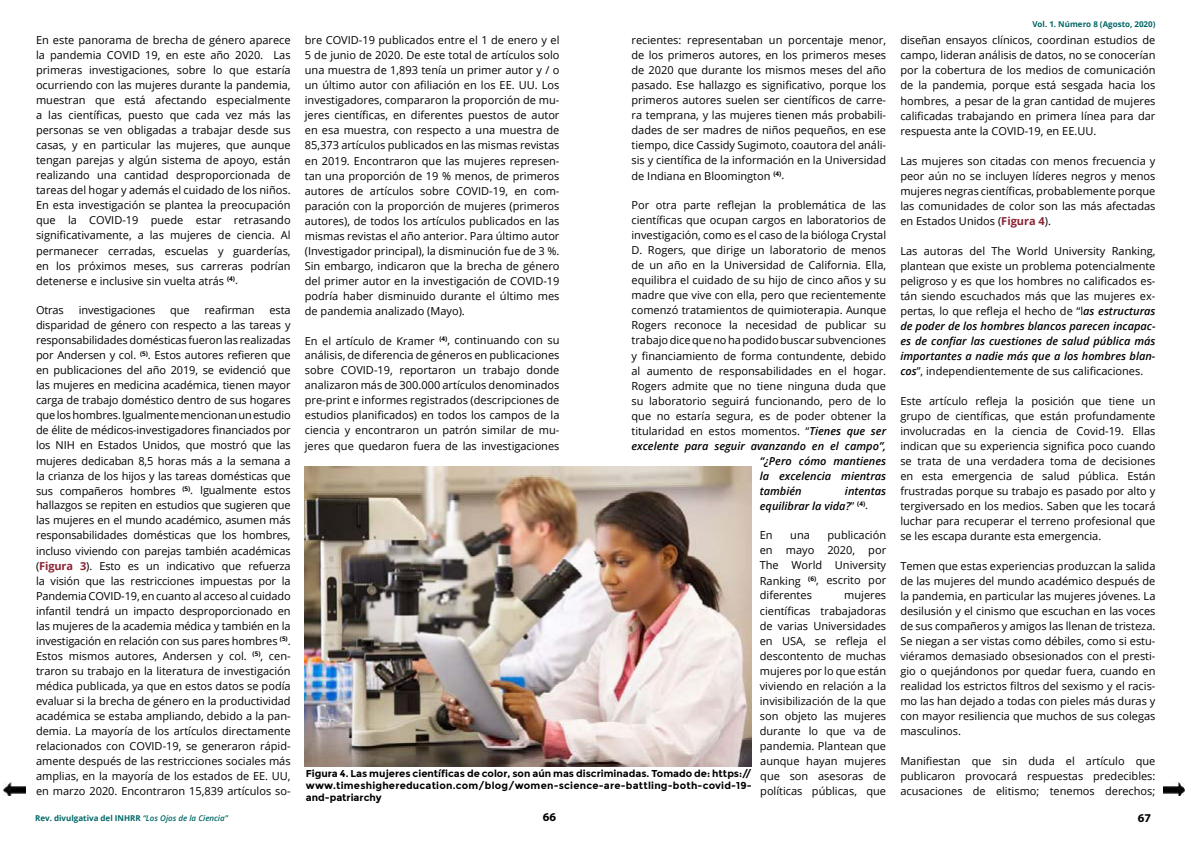
<style>
.page{position:relative;width:1191px;height:842px;background:#fff}
.page>*{position:absolute;margin:0;border:0;box-sizing:border-box;transform-origin:0 0}
.t1{font:700 12px "Myriad Pro";color:#000}
.t2{font:11px/15px "Open Sans";color:#000;text-align:justify}
.t3{font:italic 600 11px/15px "Open Sans";color:#000}
.t4{font:700 10px/12px "Montserrat";letter-spacing:.02em;color:#000;text-align:justify}
.t5{font:700 8px "Open Sans";color:#066}
.s1{font-weight:700;color:#8b2334}
.s2{font-weight:600;font-style:italic}
.s3{font-weight:400;font-style:normal}
</style>
<div class="page">
<img style="left:305px;top:467px;width:446px;height:300px">
<img style="left:4px;top:782px;width:21px;height:14px">
<img style="left:1163px;top:782px;width:21px;height:14px">
<p class="t2" style="left:36px;top:33px;width:256px">En este panorama de brecha de género aparece la pandemia COVID 19, en este año 2020. Las primeras investigaciones, sobre lo que estaría ocurriendo con las mujeres durante la pandemia, muestran que está afectando especialmente a las científicas, puesto que cada vez más las personas se ven obligadas a trabajar desde sus casas, y en particular las mujeres, que aunque tengan parejas y algún sistema de apoyo, están realizando una cantidad desproporcionada de tareas del hogar y además el cuidado de los niños.<br>En esta investigación se plantea la preocupación que la COVID-19 puede estar retrasando significativamente, a las mujeres de ciencia. Al permanecer cerradas, escuelas y guarderías, en los próximos meses, sus carreras podrían detenerse e inclusive sin vuelta atrás <sup>(4)</sup>.</p>
<p class="t2" style="left:36px;top:303px;width:29px">Otras</p>
<p class="t2" style="left:79px;top:303px;width:78px">investigaciones</p>
<p class="t2" style="left:170px;top:303px;width:21px">que</p>
<p class="t2" style="left:204px;top:303px;width:52px">reafirman</p>
<p class="t2" style="left:36px;top:303px;width:256px;text-indent:233px">esta disparidad de género con respecto a las tareas y responsabilidades domésticas fueron las realizadas por Andersen y col. <sup>(5)</sup>. Estos autores refieren que en publicaciones del año 2019, se evidenció que las mujeres en medicina académica, tienen mayor carga de trabajo doméstico dentro de sus hogares que los hombres. Igualmente mencionan un estudio de élite de médicos-investigadores financiados por los NIH en Estados Unidos, que mostró que las mujeres dedicaban 8,5 horas más a la semana a la crianza de los hijos y las tareas domésticas que sus compañeros hombres <sup>(5)</sup>. Igualmente estos hallazgos se repiten en estudios que sugieren que las mujeres en el mundo académico, asumen más responsabilidades domésticas que los hombres, incluso viviendo con parejas también académicas (<span class="s1">Figura 3</span>). Esto es un indicativo que refuerza la visión que las restricciones impuestas por la Pandemia COVID-19, en cuanto al acceso al cuidado infantil tendrá un impacto desproporcionado en las mujeres de la academia médica y también en la investigación en relación con sus pares hombres <sup>(5)</sup>.<br>Estos mismos autores, Andersen y col. <sup>(5)</sup>, cen&shy;traron su trabajo en la literatura de investigación médica publicada, ya que en estos datos se podía evaluar si la brecha de género en la productividad académica se estaba ampliando, debido a la pan&shy;demia. La mayoría de los artículos directamente relacionados con COVID-19, se generaron rápid&shy;amente después de las restricciones sociales más amplias, en la mayoría de los estados de EE. UU, en marzo 2020. Encontraron 15,839 artículos so-</p>
<p class="t5" style="left:35px;top:814px;width:194px">Rev. divulgativa del INHRR <span class="s2">“Los Ojos de la Ciencia”</span></p>
<p class="t2" style="left:631px;top:33px;width:256px">recientes: representaban un porcentaje menor, de los primeros autores, en los primeros meses de 2020 que durante los mismos meses del año pasado. Ese hallazgo es significativo, porque los primeros autores suelen ser científicos de carre&shy;ra temprana, y las mujeres tienen más probabili&shy;dades de ser madres de niños pequeños, en ese tiempo, dice Cassidy Sugimoto, coautora del análi&shy;sis y científica de la información en la Universidad de Indiana en Bloomington <sup>(4)</sup>.</p>
<p class="t2" style="left:631px;top:198px;width:256px">Por otra parte reflejan la problemática de las</p>
<p class="t2" style="left:631px;top:213px;width:256px">científicas que ocupan cargos en laboratorios de</p>
<p class="t2" style="left:631px;top:228px;width:256px">investigación, como es el caso de la bióloga Crystal</p>
<p class="t2" style="left:631px;top:243px;width:256px">D. Rogers, que dirige un laboratorio de menos</p>
<p class="t2" style="left:631px;top:258px;width:256px">de un año en la Universidad de California. Ella,</p>
<p class="t2" style="left:631px;top:273px;width:256px">equilibra el cuidado de su hijo de cinco años y su</p>
<p class="t2" style="left:631px;top:288px;width:256px">madre que vive con ella, pero que recientemente</p>
<p class="t2" style="left:631px;top:303px;width:256px">comenzó tratamientos de quimioterapia. Aunque</p>
<p class="t2" style="left:631px;top:318px;width:256px">Rogers reconoce la necesidad de publicar su</p>
<p class="t2" style="left:631px;top:333px;width:256px">trabajo dice que no ha podido buscar subvenciones</p>
<p class="t2" style="left:631px;top:348px;width:256px">y financiamiento de forma contundente, debido</p>
<p class="t2" style="left:631px;top:363px;width:256px">al aumento de responsabilidades en el hogar.</p>
<p class="t2" style="left:631px;top:378px;width:256px">Rogers admite que no tiene ninguna duda que</p>
<p class="t2" style="left:631px;top:393px;width:256px">su laboratorio seguirá funcionando, pero de lo</p>
<p class="t2" style="left:631px;top:408px;width:256px">que no estaría segura, es de poder obtener la</p>
<p class="t2" style="left:631px;top:423px;width:256px">titularidad en estos momentos. “<span class="s2">Tienes que ser</span></p>
<p class="t3" style="left:631px;top:439px;width:256px">excelente para seguir avanzando en el campo”,</p>
<p class="t3" style="left:760px;top:454px;width:128px">“¿Pero cómo mantienes</p>
<p class="t3" style="left:760px;top:469px;width:128px">la excelencia mientras</p>
<p class="t3" style="left:760px;top:484px;width:43px">también</p>
<p class="t2" style="left:305px;top:33px;width:256px">bre COVID-19 publicados entre el 1 de enero y el 5 de junio de 2020. De este total de artículos solo una muestra de 1,893 tenía un primer autor y / o un último autor con afiliación en los EE. UU. Los investigadores, compararon la proporción de mu&shy;jeres científicas, en diferentes puestos de autor en esa muestra, con respecto a una muestra de 85,373 artículos publicados en las mismas revistas en 2019. Encontraron que las mujeres represen&shy;tan una proporción de 19 % menos, de primeros autores de artículos sobre COVID-19, en com&shy;paración con la proporción de mujeres (primeros autores), de todos los artículos publicados en las mismas revistas el año anterior. Para último autor (Investigador principal), la disminución fue de 3 %.<br>Sin embargo, indicaron que la brecha de género del primer autor en la investigación de COVID-19 podría haber disminuido durante el último mes de pandemia analizado (Mayo).</p>
<p class="t2" style="left:305px;top:333px;width:256px">En el artículo de Kramer <sup>(4)</sup>, continuando con su análisis, de diferencia de géneros en publicaciones sobre COVID-19, reportaron un trabajo donde analizaron más de 300.000 artículos denominados pre-print e informes registrados (descripciones de estudios planificados) en todos los campos de la ciencia y encontraron un patrón similar de mu&shy;jeres que quedaron fuera de las investigaciones</p>
<p class="t3" style="left:760px;top:484px;width:128px;text-indent:85px">intentas equilibrar la vida?<span class="s3">”</span> <sup>(4)</sup><span class="s3">.</span></p>
<p class="t2" style="left:760px;top:528px;width:14px">En</p>
<p class="t2" style="left:790px;top:528px;width:21px">una</p>
<p class="t2" style="left:760px;top:528px;width:128px;text-indent:68px">publicación en mayo 2020, por The World University Ranking <sup>(6)</sup>, escrito por diferentes</p>
<p class="t2" style="left:760px;top:589px;width:128px;text-indent:84px">mujeres científicas trabajadoras de varias Universidades en USA, se refleja el descontento de muchas mujeres por lo que están viviendo en relación a la invisibilización de la que son objeto las mujeres durante lo que va de pandemia. Plantean que aunque hayan mujeres que son asesoras de políticas públicas, que</p>
<p class="t4" style="left:306px;top:767px;width:447px">Figura 4. Las mujeres científicas de color, son aún mas discriminadas. Tomado de: https:// www.timeshighereducation.com/blog/women-science-are-battling-both-covid-19- and-patriarchy</p>
<p class="t5" style="left:1032px;top:21px;width:125px">Vol. 1. Número 8 (Agosto, 2020)</p>
<p class="t2" style="left:900px;top:33px;width:257px">diseñan ensayos clínicos, coordinan estudios de campo, lideran análisis de datos, no se conocerían por la cobertura de los medios de comunicación de la pandemia, porque está sesgada hacia los hombres, a pesar de la gran cantidad de mujeres calificadas trabajando en primera línea para dar respuesta ante la COVID-19, en EE.UU.</p>
<p class="t2" style="left:900px;top:153px;width:257px">Las mujeres son citadas con menos frecuencia y peor aún no se incluyen líderes negros y menos mujeres negras científicas, probablemente porque las comunidades de color son las más afectadas en Estados Unidos (<span class="s1">Figura 4</span>).</p>
<p class="t2" style="left:900px;top:243px;width:257px">Las autoras del The World University Ranking, plantean que existe un problema potencialmente peligroso y es que los hombres no calificados es&shy;tán siendo escuchados más que las mujeres ex&shy;pertas, lo que refleja el hecho de “l<span class="s2">as estructuras de poder de los hombres blancos parecen incapac&shy;es de confiar las cuestiones de salud pública más importantes a nadie más que a los hombres blan&shy;cos</span>”, independientemente de sus calificaciones.</p>
<p class="t2" style="left:900px;top:393px;width:257px">Este artículo refleja la posición que tiene un grupo de científicas, que están profundamente involucradas en la ciencia de Covid-19. Ellas indican que su experiencia significa poco cuando se trata de una verdadera toma de decisiones en esta emergencia de salud pública. Están frustradas porque su trabajo es pasado por alto y tergiversado en los medios. Saben que les tocará luchar para recuperar el terreno profesional que se les escapa durante esta emergencia.</p>
<p class="t2" style="left:900px;top:558px;width:257px">Temen que estas experiencias produzcan la salida de las mujeres del mundo académico después de la pandemia, en particular las mujeres jóvenes. La desilusión y el cinismo que escuchan en las voces de sus compañeros y amigos las llenan de tristeza.<br>Se niegan a ser vistas como débiles, como si estu&shy;viéramos demasiado obsesionados con el presti&shy;gio o quejándonos por quedar fuera, cuando en realidad los estrictos filtros del sexismo y el racis&shy;mo las han dejado a todas con pieles más duras y con mayor resiliencia que muchos de sus colegas masculinos.</p>
<p class="t2" style="left:900px;top:753px;width:257px">Manifiestan que sin duda el artículo que publicaron provocará respuestas predecibles: acusaciones de elitismo; tenemos derechos;</p>
<p class="t1" style="left:543px;top:810px;width:15px">66</p>
<p class="t1" style="left:1137px;top:811px;width:15px">67</p>
</div>
